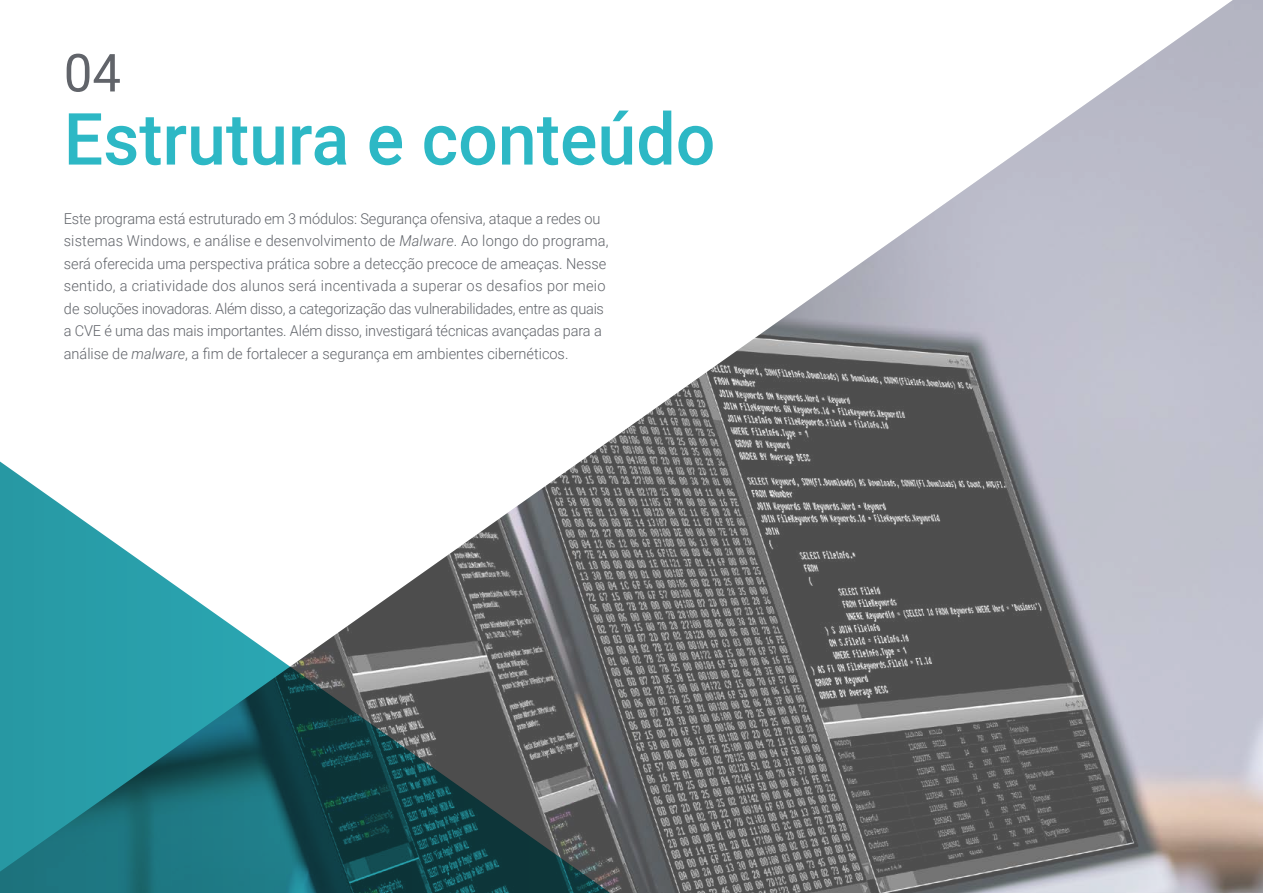
<style>
.page{position:relative;width:1263px;height:893px;background:#fff}
.page>*{position:absolute;margin:0;border:0;box-sizing:border-box;transform-origin:0 0}
.t1{font:500 72px "Roboto";color:#2db8c5}
.t2{font:52.5px "Roboto";color:#61646a}
.t3{font:300 15px/22.5px "Roboto";color:#61646a}
.s1{font-style:italic}
</style>
<div class="page">
<img style="left:602px;top:0;width:661px;height:893px">
<svg style="left:0;top:446px;width:640px;height:447px"></svg>
<h2 class="t2" style="left:64px;top:36px;width:59px">04</h2>
<h1 class="t1" style="left:64px;top:89px;width:653px">Estrutura e conteúdo</h1>
<p class="t3" style="left:64px;top:207px;width:546px">Este programa está estruturado em 3 módulos: Segurança ofensiva, ataque a redes ou sistemas Windows, e análise e desenvolvimento de <span class="s1">Malware</span>. Ao longo do programa, será oferecida uma perspectiva prática sobre a detecção precoce de ameaças. Nesse sentido, a criatividade dos alunos será incentivada a superar os desafios por meio de soluções inovadoras. Além disso, a categorização das vulnerabilidades, entre as quais a CVE é uma das mais importantes. Além disso, investigará técnicas avançadas para a análise de <span class="s1">malware</span>, a fim de fortalecer a segurança em ambientes cibernéticos.</p>
</div>
